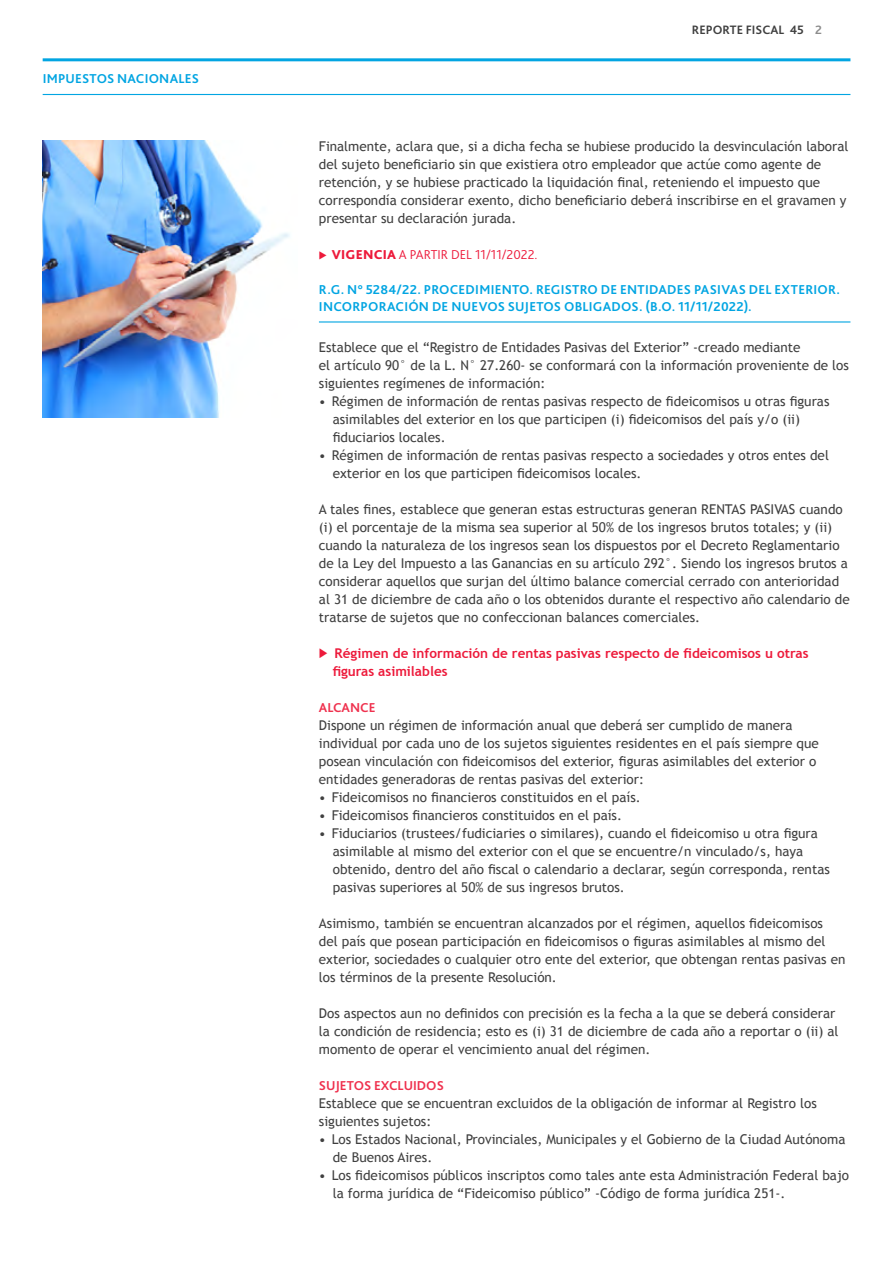
<style>
.page{position:relative;width:893px;height:1263px;background:#fff}
.page>*{position:absolute;margin:0;border:0;box-sizing:border-box;transform-origin:0 0}
.t1{font:13.5px/18px "Trebuchet MS";color:#404040}
.t2{font:700 13.5px/16.5px "Bliss Pro";letter-spacing:.02em;color:#02a5e2}
.t3{font:700 13.5px/18px "Trebuchet MS";color:#ed1a3b}
.t4{font:300 13.5px "Bliss Pro";color:#ed1a3b}
.t5{font:700 13.5px "Bliss Pro";color:#ef314e}
.t6{font:700 12.75px "Bliss Pro";color:#404040}
.s1{font-weight:800}
</style>
<div class="page">
<img style="left:43px;top:141px;width:247px;height:276px">
<hr style="left:43px;top:58px;width:807px;height:3px;background:#02a5e2">
<hr style="left:43px;top:94px;width:807px;height:1px;background:#02a5e2">
<hr style="left:319px;top:321px;width:531px;height:2px;background:#02a5e2">
<p class="t2" style="left:43px;top:70px;width:158px">IMPUESTOS NACIONALES</p>
<p class="t6" style="left:692px;top:22px;width:132px">REPORTE FISCAL 45 2</p>
<p class="t1" style="left:319px;top:137px;width:531px">Finalmente, aclara que, si a dicha fecha se hubiese producido la desvinculación laboral del sujeto beneficiario sin que existiera otro empleador que actúe como agente de retención, y se hubiese practicado la liquidación final, reteniendo el impuesto que correspondía considerar exento, dicho beneficiario deberá inscribirse en el gravamen y presentar su declaración jurada.</p>
<p class="t4" style="left:332px;top:246px;width:207px"><span class="s1">VIGENCIA</span> A PARTIR DEL 11/11/2022.</p>
<p class="t2" style="left:319px;top:281px;width:523px">R.G. N° 5284/22. PROCEDIMIENTO. REGISTRO DE ENTIDADES PASIVAS DEL EXTERIOR.<br>INCORPORACIÓN DE NUEVOS SUJETOS OBLIGADOS. (B.O. 11/11/2022).</p>
<p class="t1" style="left:319px;top:339px;width:532px">Establece que el “Registro de Entidades Pasivas del Exterior” -creado mediante<br>el artículo 90° de la L. N° 27.260- se conformará con la información proveniente de los siguientes regímenes de información:</p>
<p class="t1" style="left:333px;top:393px;width:498px;text-indent:-14px">• Régimen de información de rentas pasivas respecto de fideicomisos u otras figuras asimilables del exterior en los que participen (i) fideicomisos del país y/o (ii) fiduciarios locales.</p>
<p class="t1" style="left:333px;top:447px;width:498px;text-indent:-14px">• Régimen de información de rentas pasivas respecto a sociedades y otros entes del exterior en los que participen fideicomisos locales.</p>
<p class="t1" style="left:319px;top:501px;width:532px">A tales fines, establece que generan estas estructuras generan RENTAS PASIVAS cuando (i) el porcentaje de la misma sea superior al 50% de los ingresos brutos totales; y (ii) cuando la naturaleza de los ingresos sean los dispuestos por el Decreto Reglamentario de la Ley del Impuesto a las Ganancias en su artículo 292°. Siendo los ingresos brutos a considerar aquellos que surjan del último balance comercial cerrado con anterioridad al 31 de diciembre de cada año o los obtenidos durante el respectivo año calendario de tratarse de sujetos que no confeccionan balances comerciales.</p>
<p class="t3" style="left:333px;top:644px;width:477px">Régimen de información de rentas pasivas respecto de fideicomisos u otras figuras asimilables</p>
<p class="t5" style="left:319px;top:699px;width:58px">ALCANCE</p>
<p class="t1" style="left:319px;top:716px;width:501px">Dispone un régimen de información anual que deberá ser cumplido de manera individual por cada uno de los sujetos siguientes residentes en el país siempre que posean vinculación con fideicomisos del exterior, figuras asimilables del exterior o entidades generadoras de rentas pasivas del exterior:</p>
<p class="t1" style="left:319px;top:788px;width:323px">• Fideicomisos no financieros constituidos en el país.</p>
<p class="t1" style="left:319px;top:806px;width:305px">• Fideicomisos financieros constituidos en el país.</p>
<p class="t1" style="left:333px;top:824px;width:499px;text-indent:-14px">• Fiduciarios (trustees/fudiciaries o similares), cuando el fideicomiso u otra figura asimilable al mismo del exterior con el que se encuentre/n vinculado/s, haya obtenido, dentro del año fiscal o calendario a declarar, según corresponda, rentas pasivas superiores al 50% de sus ingresos brutos.</p>
<p class="t1" style="left:319px;top:914px;width:528px">Asimismo, también se encuentran alcanzados por el régimen, aquellos fideicomisos<br>del país que posean participación en fideicomisos o figuras asimilables al mismo del exterior, sociedades o cualquier otro ente del exterior, que obtengan rentas pasivas en los términos de la presente Resolución.</p>
<p class="t1" style="left:319px;top:1004px;width:521px">Dos aspectos aun no definidos con precisión es la fecha a la que se deberá considerar la condición de residencia; esto es (i) 31 de diciembre de cada año a reportar o (ii) al momento de operar el vencimiento anual del régimen.</p>
<p class="t5" style="left:319px;top:1077px;width:126px">SUJETOS EXCLUIDOS</p>
<p class="t1" style="left:319px;top:1094px;width:499px">Establece que se encuentran excluidos de la obligación de informar al Registro los siguientes sujetos:</p>
<p class="t1" style="left:333px;top:1130px;width:514px;text-indent:-14px">• Los Estados Nacional, Provinciales, Municipales y el Gobierno de la Ciudad Autónoma de Buenos Aires.</p>
<p class="t1" style="left:333px;top:1166px;width:518px;text-indent:-14px">• Los fideicomisos públicos inscriptos como tales ante esta Administración Federal bajo la forma jurídica de “Fideicomiso público” -Código de forma jurídica 251-.</p>
</div>
